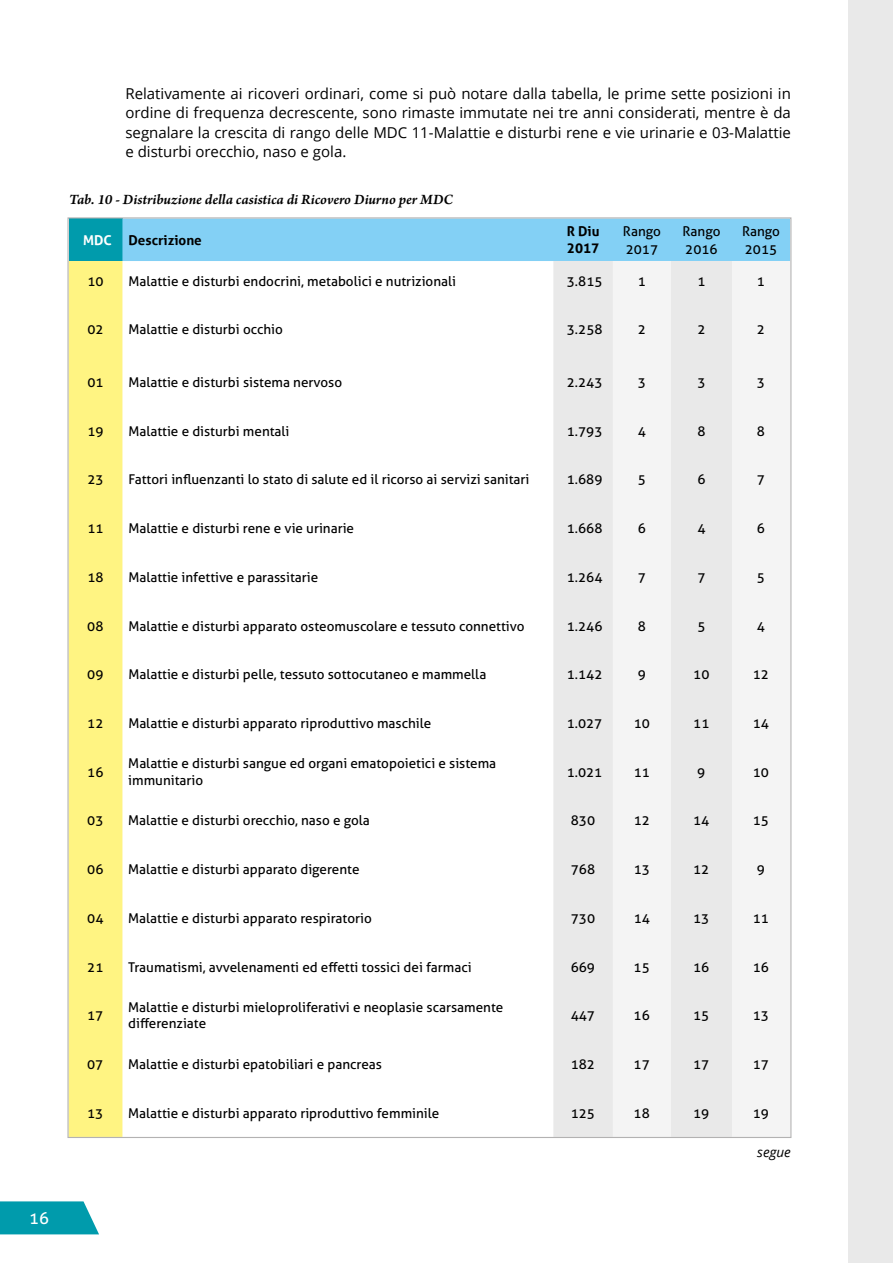
<style>
.page{position:relative;width:893px;height:1263px;background:#fff}
.page>*{position:absolute;margin:0;border:0;box-sizing:border-box;transform-origin:0 0}
.t1{font:16.5px "Aller";color:#fff}
.t2{font:15px/19.5px "Open Sans";color:#000;text-align:justify}
.t3{font:15px "Arno Pro Smbd Italic Sm Text";color:#000}
.t4{font:13.5px/18px "Aller";color:#000}
.t5{font:700 13.5px/16.5px "Aller";color:#000}
.t6{font:italic 13.5px "Open Sans";color:#000}
.s1{color:#fff}
</style>
<div class="page">
<div style="left:848px;top:0;width:45px;height:1263px;background:#e9e9e9"></div>
<svg style="left:0;top:1201px;width:99px;height:33px;background:#17a4b3"></svg>
<div style="left:69px;top:218px;width:53px;height:43px;background:#009bac"></div>
<div style="left:122px;top:219px;width:667px;height:42px;background:#83d0f5"></div>
<div style="left:69px;top:261px;width:53px;height:875px;background:#fff482"></div>
<div style="left:553px;top:261px;width:60px;height:875px;background:#e9e9e9"></div>
<svg style="left:613px;top:261px;width:176px;height:875px;fill:#f4f4f4"></svg>
<p class="t1" style="left:29px;top:1208px;width:21px">16</p>
<p class="t2" style="left:125px;top:83px;width:667px">Relativamente ai ricoveri ordinari, come si può notare dalla tabella, le prime sette posizioni in ordine di frequenza decrescente, sono rimaste immutate nei tre anni considerati, mentre è da segnalare la crescita di rango delle MDC 11-Malattie e disturbi rene e vie urinarie e 03-Malattie e disturbi orecchio, naso e gola.</p>
<p class="t3" style="left:69px;top:190px;width:385px">Tab. 10 - Distribuzione della casistica di Ricovero Diurno per MDC</p>
<p class="t5" style="left:83px;top:232px;width:120px"><span class="s1">MDC</span> Descrizione</p>
<p class="t5" style="left:567px;top:223px;width:34px">R Diu<br>2017</p>
<p class="t4" style="left:623px;top:222px;width:39px">Rango<br>2017</p>
<p class="t4" style="left:682px;top:222px;width:39px">Rango<br>2016</p>
<p class="t4" style="left:742px;top:222px;width:39px">Rango<br>2015</p>
<p class="t4" style="left:87px;top:272px;width:18px">10</p>
<p class="t4" style="left:128px;top:272px;width:329px">Malattie e disturbi endocrini, metabolici e nutrizionali</p>
<p class="t4" style="left:567px;top:272px;width:37px">3.815</p>
<p class="t4" style="left:638px;top:272px;width:10px">1</p>
<p class="t4" style="left:697px;top:272px;width:10px">1</p>
<p class="t4" style="left:757px;top:272px;width:10px">1</p>
<p class="t4" style="left:87px;top:320px;width:18px">02</p>
<p class="t4" style="left:128px;top:320px;width:156px">Malattie e disturbi occhio</p>
<p class="t4" style="left:567px;top:320px;width:37px">3.258</p>
<p class="t4" style="left:638px;top:320px;width:10px">2</p>
<p class="t4" style="left:697px;top:320px;width:10px">2</p>
<p class="t4" style="left:757px;top:320px;width:10px">2</p>
<p class="t4" style="left:87px;top:373px;width:18px">01</p>
<p class="t4" style="left:128px;top:373px;width:215px">Malattie e disturbi sistema nervoso</p>
<p class="t4" style="left:567px;top:373px;width:37px">2.243</p>
<p class="t4" style="left:638px;top:373px;width:10px">3</p>
<p class="t4" style="left:697px;top:373px;width:10px">3</p>
<p class="t4" style="left:757px;top:373px;width:10px">3</p>
<p class="t4" style="left:87px;top:422px;width:18px">19</p>
<p class="t4" style="left:128px;top:422px;width:163px">Malattie e disturbi mentali</p>
<p class="t4" style="left:567px;top:422px;width:37px">1.793</p>
<p class="t4" style="left:638px;top:422px;width:10px">4</p>
<p class="t4" style="left:697px;top:422px;width:10px">8</p>
<p class="t4" style="left:757px;top:422px;width:10px">8</p>
<p class="t4" style="left:87px;top:471px;width:18px">23</p>
<p class="t4" style="left:128px;top:471px;width:403px">Fattori influenzanti lo stato di salute ed il ricorso ai servizi sanitari</p>
<p class="t4" style="left:567px;top:471px;width:37px">1.689</p>
<p class="t4" style="left:638px;top:471px;width:10px">5</p>
<p class="t4" style="left:697px;top:471px;width:10px">6</p>
<p class="t4" style="left:757px;top:471px;width:10px">7</p>
<p class="t4" style="left:87px;top:519px;width:18px">11</p>
<p class="t4" style="left:128px;top:519px;width:227px">Malattie e disturbi rene e vie urinarie</p>
<p class="t4" style="left:567px;top:519px;width:37px">1.668</p>
<p class="t4" style="left:638px;top:519px;width:10px">6</p>
<p class="t4" style="left:697px;top:519px;width:10px">4</p>
<p class="t4" style="left:757px;top:519px;width:10px">6</p>
<p class="t4" style="left:87px;top:568px;width:18px">18</p>
<p class="t4" style="left:128px;top:568px;width:191px">Malattie infettive e parassitarie</p>
<p class="t4" style="left:567px;top:568px;width:37px">1.264</p>
<p class="t4" style="left:638px;top:568px;width:10px">7</p>
<p class="t4" style="left:697px;top:568px;width:10px">7</p>
<p class="t4" style="left:757px;top:568px;width:10px">5</p>
<p class="t4" style="left:87px;top:617px;width:18px">08</p>
<p class="t4" style="left:128px;top:617px;width:398px">Malattie e disturbi apparato osteomuscolare e tessuto connettivo</p>
<p class="t4" style="left:567px;top:617px;width:37px">1.246</p>
<p class="t4" style="left:638px;top:617px;width:10px">8</p>
<p class="t4" style="left:697px;top:617px;width:10px">5</p>
<p class="t4" style="left:757px;top:617px;width:10px">4</p>
<p class="t4" style="left:87px;top:665px;width:18px">09</p>
<p class="t4" style="left:128px;top:665px;width:359px">Malattie e disturbi pelle, tessuto sottocutaneo e mammella</p>
<p class="t4" style="left:567px;top:665px;width:37px">1.142</p>
<p class="t4" style="left:638px;top:665px;width:10px">9</p>
<p class="t4" style="left:693px;top:665px;width:18px">10</p>
<p class="t4" style="left:753px;top:665px;width:18px">12</p>
<p class="t4" style="left:87px;top:714px;width:18px">12</p>
<p class="t4" style="left:128px;top:714px;width:305px">Malattie e disturbi apparato riproduttivo maschile</p>
<p class="t4" style="left:567px;top:714px;width:37px">1.027</p>
<p class="t4" style="left:634px;top:714px;width:18px">10</p>
<p class="t4" style="left:693px;top:714px;width:18px">11</p>
<p class="t4" style="left:753px;top:714px;width:18px">14</p>
<p class="t4" style="left:87px;top:763px;width:18px">16</p>
<p class="t4" style="left:128px;top:755px;width:369px;line-height:16.5px">Malattie e disturbi sangue ed organi ematopoietici e sistema immunitario</p>
<p class="t4" style="left:567px;top:763px;width:37px">1.021</p>
<p class="t4" style="left:634px;top:763px;width:18px">11</p>
<p class="t4" style="left:697px;top:763px;width:10px">9</p>
<p class="t4" style="left:753px;top:763px;width:18px">10</p>
<p class="t4" style="left:87px;top:811px;width:18px">03</p>
<p class="t4" style="left:128px;top:811px;width:243px">Malattie e disturbi orecchio, naso e gola</p>
<p class="t4" style="left:571px;top:811px;width:26px">830</p>
<p class="t4" style="left:634px;top:811px;width:18px">12</p>
<p class="t4" style="left:693px;top:811px;width:18px">14</p>
<p class="t4" style="left:753px;top:811px;width:18px">15</p>
<p class="t4" style="left:87px;top:860px;width:18px">06</p>
<p class="t4" style="left:128px;top:860px;width:233px">Malattie e disturbi apparato digerente</p>
<p class="t4" style="left:571px;top:860px;width:26px">768</p>
<p class="t4" style="left:634px;top:860px;width:18px">13</p>
<p class="t4" style="left:693px;top:860px;width:18px">12</p>
<p class="t4" style="left:757px;top:860px;width:10px">9</p>
<p class="t4" style="left:87px;top:909px;width:18px">04</p>
<p class="t4" style="left:128px;top:909px;width:245px">Malattie e disturbi apparato respiratorio</p>
<p class="t4" style="left:571px;top:909px;width:26px">730</p>
<p class="t4" style="left:634px;top:909px;width:18px">14</p>
<p class="t4" style="left:693px;top:909px;width:18px">13</p>
<p class="t4" style="left:753px;top:909px;width:18px">11</p>
<p class="t4" style="left:87px;top:958px;width:18px">21</p>
<p class="t4" style="left:128px;top:958px;width:345px">Traumatismi, avvelenamenti ed effetti tossici dei farmaci</p>
<p class="t4" style="left:571px;top:958px;width:26px">669</p>
<p class="t4" style="left:634px;top:958px;width:18px">15</p>
<p class="t4" style="left:693px;top:958px;width:18px">16</p>
<p class="t4" style="left:753px;top:958px;width:18px">16</p>
<p class="t4" style="left:87px;top:1006px;width:18px">17</p>
<p class="t4" style="left:128px;top:999px;width:377px;line-height:16.5px">Malattie e disturbi mieloproliferativi e neoplasie scarsamente differenziate</p>
<p class="t4" style="left:571px;top:1006px;width:26px">447</p>
<p class="t4" style="left:634px;top:1006px;width:18px">16</p>
<p class="t4" style="left:693px;top:1006px;width:18px">15</p>
<p class="t4" style="left:753px;top:1006px;width:18px">13</p>
<p class="t4" style="left:87px;top:1055px;width:18px">07</p>
<p class="t4" style="left:128px;top:1055px;width:255px">Malattie e disturbi epatobiliari e pancreas</p>
<p class="t4" style="left:571px;top:1055px;width:26px">182</p>
<p class="t4" style="left:634px;top:1055px;width:18px">17</p>
<p class="t4" style="left:693px;top:1055px;width:18px">17</p>
<p class="t4" style="left:753px;top:1055px;width:18px">17</p>
<p class="t4" style="left:87px;top:1104px;width:18px">13</p>
<p class="t4" style="left:128px;top:1104px;width:313px">Malattie e disturbi apparato riproduttivo femminile</p>
<p class="t4" style="left:571px;top:1104px;width:26px">125</p>
<p class="t4" style="left:634px;top:1104px;width:18px">18</p>
<p class="t4" style="left:693px;top:1104px;width:18px">19</p>
<p class="t4" style="left:753px;top:1104px;width:18px">19</p>
<p class="t6" style="left:757px;top:1143px;width:35px">segue</p>
</div>
